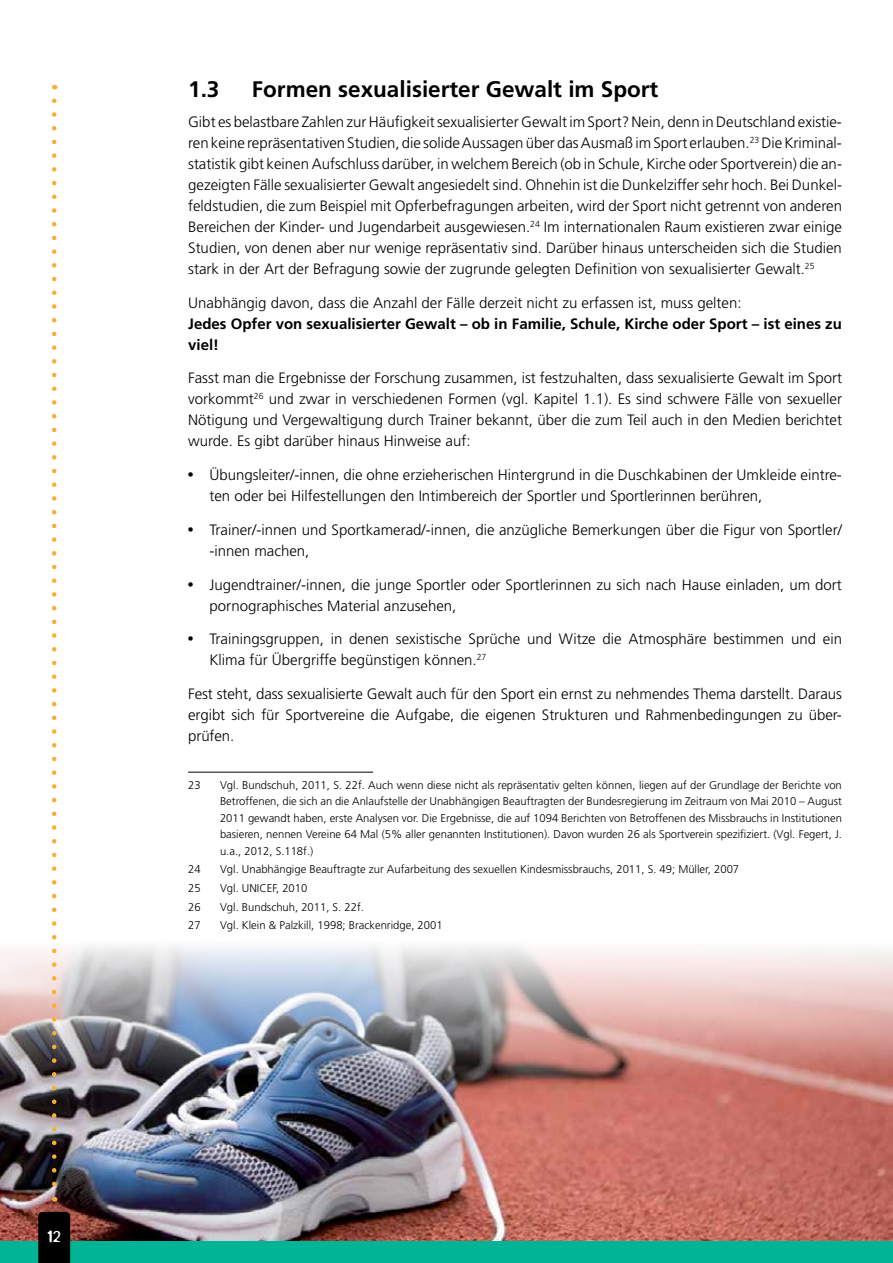
<style>
.page{position:relative;width:893px;height:1263px;background:#fff}
.page>*{position:absolute;margin:0;border:0;box-sizing:border-box;transform-origin:0 0}
.t1{font:700 22.5px "Frutiger";color:#000}
.t2{font:300 18px "Blur";color:#fff}
.t3{font:300 15px/21px "Frutiger";color:#000}
.t4{font:700 15px/21px "Frutiger";color:#000}
.t5{font:300 11.25px/16.5px "Frutiger";color:#000;text-align:justify}
.s1{font-family:"Blur";font-weight:500}
</style>
<div class="page">
<img style="left:0;top:946px;width:893px;height:296px">
<div style="left:0;top:1242px;width:893px;height:21px;background:#00b495"></div>
<div style="left:38px;top:1212px;width:32px;height:51px;background:#000"></div>
<hr style="left:188px;top:772px;width:185px;height:1px;background:#000">
<svg style="left:52px;top:101px;width:4px;height:1100px"></svg>
<p class="t2" style="left:48px;top:1226px;width:15px">12</p>
<h1 class="t1" style="left:188px;top:76px;width:33px">1.3</h1>
<h1 class="t1" style="left:252px;top:76px;width:408px">Formen sexualisierter Gewalt im Sport</h1>
<p class="t3" style="left:188px;top:111px;width:655px;text-align:justify">Gibt es belastbare Zahlen zur Häufigkeit sexualisierter Gewalt im Sport? Nein, denn in Deutschland existie&shy;ren keine repräsentativen Studien, die solide Aussagen über das Ausmaß im Sport erlauben.<sup>23</sup> Die Kriminal&shy;statistik gibt keinen Aufschluss darüber, in welchem Bereich (ob in Schule, Kirche oder Sportverein) die an&shy;gezeigten Fälle sexualisierter Gewalt angesiedelt sind. Ohnehin ist die Dunkelziffer sehr hoch. Bei Dunkel&shy;feldstudien, die zum Beispiel mit Opferbefragungen arbeiten, wird der Sport nicht getrennt von anderen Bereichen der Kinder- und Jugendarbeit ausgewiesen.<sup>24</sup> Im internationalen Raum existieren zwar einige Studien, von denen aber nur wenige repräsentativ sind. Darüber hinaus unterscheiden sich die Studien stark in der Art der Befragung sowie der zugrunde gelegten Definition von sexualisierter Gewalt.<sup>25</sup></p>
<p class="t3" style="left:188px;top:292px;width:555px">Unabhängig davon, dass die Anzahl der Fälle derzeit nicht zu erfassen ist, muss gelten:</p>
<p class="t4" style="left:188px;top:313px;width:655px">Jedes Opfer von sexualisierter Gewalt – ob in Familie, Schule, Kirche oder Sport – ist eines zu viel!</p>
<p class="t3" style="left:188px;top:368px;width:655px;text-align:justify">Fasst man die Ergebnisse der Forschung zusammen, ist festzuhalten, dass sexualisierte Gewalt im Sport vorkommt<sup>26</sup> und zwar in verschiedenen Formen (vgl. Kapitel 1.1). Es sind schwere Fälle von sexueller Nötigung und Vergewaltigung durch Trainer bekannt, über die zum Teil auch in den Medien berichtet wurde. Es gibt darüber hinaus Hinweise auf:</p>
<p class="t3" style="left:209px;top:464px;width:634px;text-indent:-21px"><span class="s1">•</span> Übungsleiter/-innen, die ohne erzieherischen Hintergrund in die Duschkabinen der Umkleide eintre&shy;ten oder bei Hilfestellungen den Intimbereich der Sportler und Sportlerinnen berühren,</p>
<p class="t3" style="left:209px;top:519px;width:634px;text-indent:-21px"><span class="s1">•</span> Trainer/-innen und Sportkamerad/-innen, die anzügliche Bemerkungen über die Figur von Sportler/ -innen machen,</p>
<p class="t3" style="left:209px;top:574px;width:634px;text-indent:-21px"><span class="s1">•</span> Jugendtrainer/-innen, die junge Sportler oder Sportlerinnen zu sich nach Hause einladen, um dort pornographisches Material anzusehen,</p>
<p class="t3" style="left:209px;top:629px;width:634px;text-indent:-21px"><span class="s1">•</span> Trainingsgruppen, in denen sexistische Sprüche und Witze die Atmosphäre bestimmen und ein<br>Klima für Übergriffe begünstigen können.<sup>27</sup></p>
<p class="t3" style="left:188px;top:683px;width:655px;text-align:justify">Fest steht, dass sexualisierte Gewalt auch für den Sport ein ernst zu nehmendes Thema darstellt. Daraus ergibt sich für Sportvereine die Aufgabe, die eigenen Strukturen und Rahmenbedingungen zu über&shy;prüfen.</p>
<p class="t5" style="left:188px;top:776px;width:14px">23</p>
<p class="t5" style="left:220px;top:776px;width:623px">Vgl. Bundschuh, 2011, S. 22f. Auch wenn diese nicht als repräsentativ gelten können, liegen auf der Grundlage der Berichte von Betroffenen, die sich an die Anlaufstelle der Unabhängigen Beauftragten der Bundesregierung im Zeitraum von Mai 2010 – August 2011 gewandt haben, erste Analysen vor. Die Ergebnisse, die auf 1094 Berichten von Betroffenen des Missbrauchs in Institutionen basieren, nennen Vereine 64 Mal (5% aller genannten Institutionen). Davon wurden 26 als Sportverein spezifiziert. (Vgl. Fegert, J. u.a., 2012, S.118f.)</p>
<p class="t5" style="left:188px;top:861px;width:14px">24</p>
<p class="t5" style="left:220px;top:861px;width:521px">Vgl. Unabhängige Beauftragte zur Aufarbeitung des sexuellen Kindesmissbrauchs, 2011, S. 49; Müller, 2007</p>
<p class="t5" style="left:188px;top:880px;width:14px">25</p>
<p class="t5" style="left:220px;top:880px;width:89px">Vgl. UNICEF, 2010</p>
<p class="t5" style="left:188px;top:898px;width:14px">26</p>
<p class="t5" style="left:220px;top:898px;width:145px">Vgl. Bundschuh, 2011, S. 22f.</p>
<p class="t5" style="left:188px;top:917px;width:14px">27</p>
<p class="t5" style="left:220px;top:917px;width:224px">Vgl. Klein &amp; Palzkill, 1998; Brackenridge, 2001</p>
</div>
